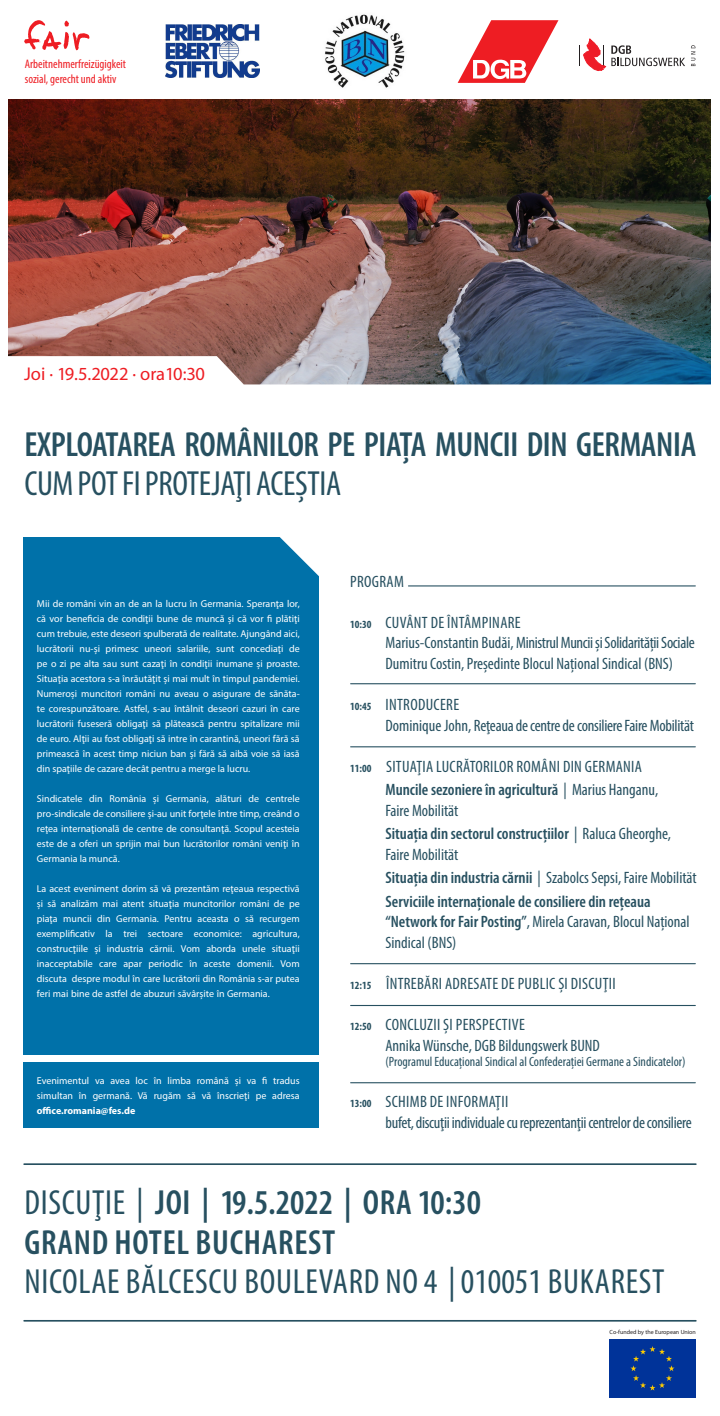
<style>
.page{position:relative;width:720px;height:1416px;background:#fff}
.page>*{position:absolute;margin:0;border:0;box-sizing:border-box;transform-origin:0 0}
.t1{font:600 condensed 35px/38.5px "Myriad Pro";letter-spacing:-.01em;color:#275060}
.t2{font:condensed 35px/39.5px "Myriad Pro";letter-spacing:.02em;color:#275060}
.t3{font:18.5px "Myriad Pro";letter-spacing:-.005em;color:#ee1d23}
.t4{font:600 condensed 16.5px/20.6px "Myriad Pro";color:#275060}
.t5{font:condensed 16.5px/20.6px "Myriad Pro";color:#275060}
.t6{font:condensed 16.5px/20.6px "Myriad Pro";letter-spacing:-.02em;color:#275060}
.t7{font:condensed 16.5px "Myriad Pro";letter-spacing:.02em;color:#275060}
.t8{font:condensed 13.5px "Myriad Pro";color:#275060}
.t9{font:condensed 12.4px "Myriad Pro";color:#ee1d23}
.t10{font:10px/15px "Myriad Pro";color:#fff;text-align:justify}
.t11{font:6px "Myriad Pro";color:#231f20}
.s1{font-weight:400}
.s2{font-weight:700}
.s3{font-weight:700;font-size:11px}
.s4{font-weight:600}
</style>
<div class="page">
<svg style="left:458px;top:20px;width:100px;height:63px"></svg>
<svg style="left:24px;top:20px;width:65px;height:30px"></svg>
<img style="left:166px;top:24px;width:93px;height:54px">
<img style="left:325px;top:14px;width:80px;height:74px">
<svg style="left:691px;top:45px;width:4px;height:21px"></svg>
<svg style="left:583px;top:39px;width:102px;height:32px"></svg>
<img style="left:9px;top:100px;width:701px;height:256px">
<svg style="left:8px;top:356px;width:703px;height:182px"></svg>
<div style="left:610px;top:1340px;width:86px;height:57px;background:#039"></div>
<hr style="left:24px;top:1320px;width:672px;height:2px;background:#275060">
<hr style="left:24px;top:1163px;width:672px;height:2px;background:#275060">
<div style="left:23px;top:538px;width:296px;height:517px;background:#0071a9"></div>
<div style="left:23px;top:1063px;width:296px;height:65px;background:#0071a9"></div>
<svg style="left:278px;top:535px;width:44px;height:41px"></svg>
<hr style="left:351px;top:683px;width:344px;height:1px;background:#275060">
<hr style="left:351px;top:746px;width:344px;height:1px;background:#275060">
<hr style="left:351px;top:963px;width:344px;height:1px;background:#275060">
<hr style="left:351px;top:1005px;width:344px;height:1px;background:#275060">
<hr style="left:351px;top:1082px;width:344px;height:1px;background:#275060">
<hr style="left:408px;top:585px;width:287px;height:1px;background:#275060">
<p class="t9" style="left:25px;top:57px;width:103px">Arbeitnehmerfreizügigkeit</p>
<p class="t9" style="left:25px;top:71px;width:93px">sozial, gerecht und aktiv</p>
<p class="t3" style="left:24px;top:363px;width:183px">Joi · 19.5.2022 · ora10:30</p>
<p class="t1" style="left:24px;top:425px;width:673px">EXPLOATAREA ROMÂNILOR PE PIAŢA MUNCII DIN GERMANIA<br><span class="s1">CUM POT FI PROTEJAŢI ACEŞTIA</span></p>
<p class="t10" style="left:37px;top:596px;width:264px">Mii de români vin an de an la lucru în Germania. Speranţa lor, că vor beneficia de condiţii bune de muncă şi că vor fi plătiţi cum trebuie, este deseori spulberată de realitate. Ajungând aici, lucrătorii nu-şi primesc uneori salariile, sunt concediaţi de pe o zi pe alta sau sunt cazaţi în condiţii inumane şi proaste.<br>Situaţia acestora s-a înrăutăţit şi mai mult în timpul pandemiei.<br>Numeroşi muncitori români nu aveau o asigurare de sănăta&shy;te corespunzătoare. Astfel, s-au întâlnit deseori cazuri în care lucrătorii fuseseră obligaţi să plătească pentru spitalizare mii de euro. Alţii au fost obligaţi să intre în carantină, uneori fără să primească în acest timp niciun ban şi fără să aibă voie să iasă din spaţiile de cazare decât pentru a merge la lucru.</p>
<p class="t10" style="left:37px;top:791px;width:264px">Sindicatele din România şi Germania, alături de centrele pro-sindicale de consiliere şi-au unit forţele între timp, creând o reţea internaţională de centre de consultanţă. Scopul acesteia este de a oferi un sprijin mai bun lucrătorilor români veniţi în Germania la muncă.</p>
<p class="t10" style="left:37px;top:881px;width:264px">La acest eveniment dorim să vă prezentăm reţeaua respectivă şi să analizăm mai atent situaţia muncitorilor români de pe piaţa muncii din Germania. Pentru aceasta o să recurgem exemplificativ la trei sectoare economice: agricultura, construcţiile şi industria cărnii. Vom aborda unele situaţii inacceptabile care apar periodic în aceste domenii. Vom discuta despre modul în care lucrătorii din România s-ar putea feri mai bine de astfel de abuzuri săvârşite în Germania.</p>
<p class="t10" style="left:37px;top:1073px;width:264px">Evenimentul va avea loc în limba română şi va fi tradus simultan în germană. Vă rugăm să vă înscrieţi pe adresa <span class="s2">office.romania@fes.de</span></p>
<p class="t7" style="left:350px;top:571px;width:55px">PROGRAM</p>
<p class="t7" style="left:350px;top:612px;width:172px"><span class="s3">10:30</span> CUVÂNT DE ÎNTÂMPINARE</p>
<p class="t6" style="left:386px;top:632px;width:311px">Marius-Constantin Budăi, Ministrul Muncii și Solidarității Sociale</p>
<p class="t5" style="left:386px;top:653px;width:289px">Dumitru Costin, Preşedinte Blocul Național Sindical (BNS)</p>
<p class="t5" style="left:386px;top:694px;width:310px;text-indent:-35px"><span class="s3">10:45</span> INTRODUCERE<br>Dominique John, Reţeaua de centre de consiliere Faire Mobilität</p>
<p class="t7" style="left:350px;top:756px;width:294px"><span class="s3">11:00</span> SITUAŢIA LUCRĂTORILOR ROMÂNI DIN GERMANIA</p>
<p class="t4" style="left:386px;top:779px;width:274px">Muncile sezoniere în agricultură <span class="s1">| Marius Hanganu,<br>Faire Mobilität</span></p>
<p class="t4" style="left:386px;top:823px;width:287px">Situaţia din sectorul construcţiilor <span class="s1">| Raluca Gheorghe,<br>Faire Mobilität</span></p>
<p class="t4" style="left:386px;top:866px;width:313px;line-height:23.6px">Situaţia din industria cărnii <span class="s1">| Szabolcs Sepsi, Faire Mobilität<br></span>Serviciile internaţionale de consiliere din reţeaua</p>
<p class="t5" style="left:386px;top:911px;width:306px"><span class="s4">“Network for Fair Posting”</span>, Mirela Caravan, Blocul Național<br>Sindical (BNS)</p>
<p class="t7" style="left:350px;top:974px;width:267px"><span class="s3">12:15</span> ÎNTREBĂRI ADRESATE DE PUBLIC ŞI DISCUŢII</p>
<p class="t7" style="left:350px;top:1015px;width:176px"><span class="s3">12:50</span> CONCLUZII ŞI PERSPECTIVE</p>
<p class="t5" style="left:386px;top:1035px;width:216px">Annika Wünsche, DGB Bildungswerk BUND</p>
<p class="t8" style="left:386px;top:1054px;width:302px">(Programul Educațional Sindical al Confederației Germane a Sindicatelor)</p>
<p class="t6" style="left:386px;top:1091px;width:308px;text-indent:-35px"><span class="s3">13:00</span> SCHIMB DE INFORMAŢII<br>bufet, discuţii individuale cu reprezentanţii centrelor de consiliere</p>
<p class="t1" style="left:24px;top:1183px;width:458px"><span class="s1">DISCUŢIE |</span> JOI | 19.5.2022 | ORA 10:30</p>
<p class="t2" style="left:24px;top:1222px;width:642px"><span class="s4">GRAND HOTEL BUCHAREST<br></span>NICOLAE BĂLCESCU BOULEVARD NO 4 | 010051 BUKAREST</p>
<p class="t11" style="left:610px;top:1328px;width:88px">Co-funded by the European Union</p>
</div>
